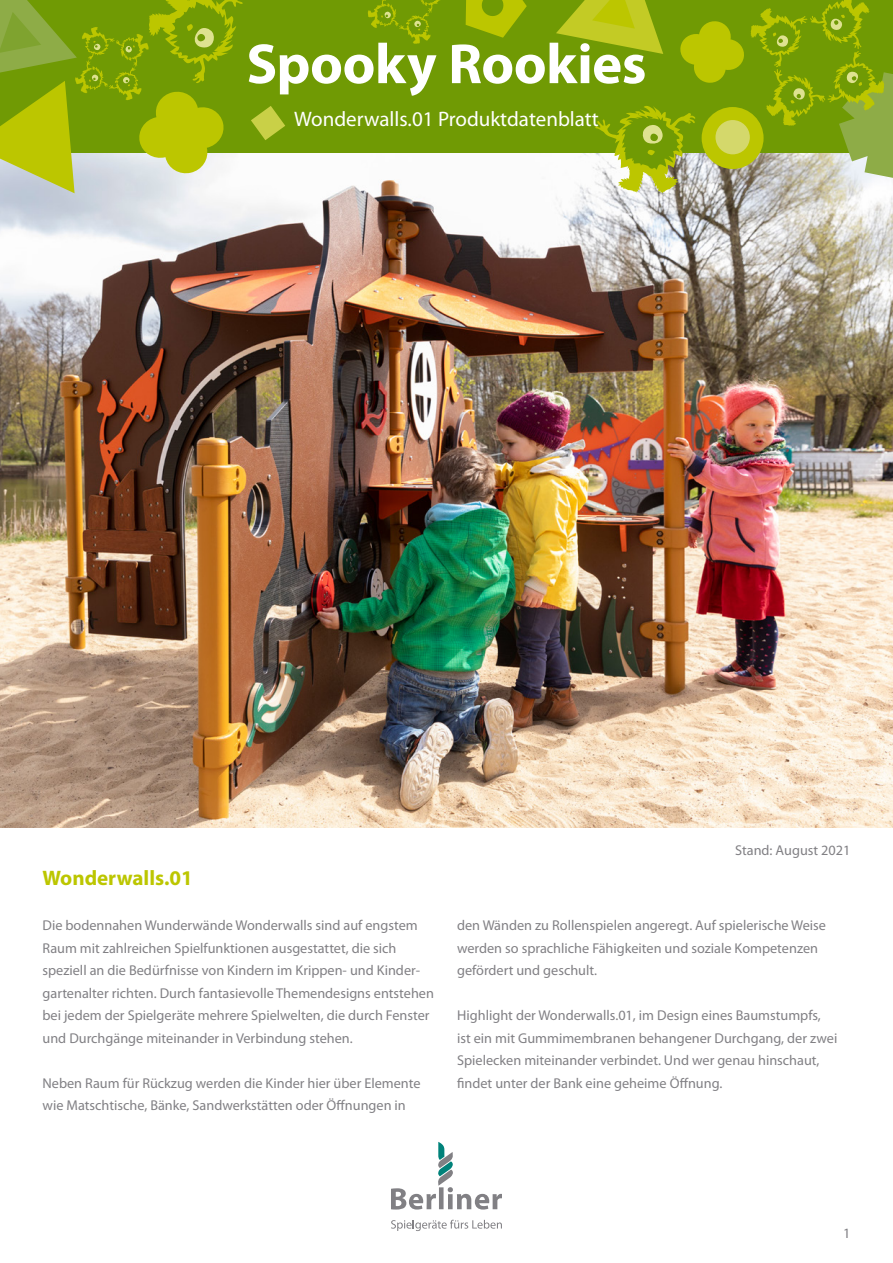
<style>
.page{position:relative;width:893px;height:1263px;background:#fff}
.page>*{position:absolute;margin:0;border:0;box-sizing:border-box;transform-origin:0 0}
.t1{font:700 57px "Myriad Pro";letter-spacing:-.01em;color:#fff}
.t2{font:21px "Myriad Pro";color:#fff}
.t3{font:700 21px "Myriad Pro";color:#bcc600}
.t4{font:14.25px/22.5px "Myriad Pro";color:#818084}
</style>
<div class="page">
<img style="left:0;top:180px;width:893px;height:647px">
<div style="left:0;top:0;width:893px;height:153px;background:#709a04"></div>
<svg style="left:251px;top:106px;width:34px;height:34px"></svg>
<svg style="left:466px;top:0;width:61px;height:38px"></svg>
<svg style="left:368px;top:0;width:72px;height:44px"></svg>
<svg style="left:556px;top:0;width:337px;height:193px"></svg>
<svg style="left:0;top:0;width:244px;height:193px"></svg>
<svg style="left:391px;top:1142px;width:111px;height:67px"></svg>
<svg style="left:391px;top:1220px;width:111px;height:11px"></svg>
<h1 class="t1" style="left:246px;top:27px;width:402px">Spooky Rookies</h1>
<h2 class="t2" style="left:294px;top:106px;width:306px">Wonderwalls.01 Produktdatenblatt</h2>
<p class="t4" style="left:735px;top:839px;width:117px">Stand: August 2021</p>
<h2 class="t3" style="left:43px;top:864px;width:152px">Wonderwalls.01</h2>
<p class="t4" style="left:43px;top:914px;width:393px">Die bodennahen Wunderwände Wonderwalls sind auf engstem Raum mit zahlreichen Spielfunktionen ausgestattet, die sich speziell an die Bedürfnisse von Kindern im Krippen- und Kinder&shy;gartenalter richten. Durch fantasievolle Themendesigns entstehen bei jedem der Spielgeräte mehrere Spielwelten, die durch Fenster und Durchgänge miteinander in Verbindung stehen.</p>
<p class="t4" style="left:43px;top:1071px;width:379px">Neben Raum für Rückzug werden die Kinder hier über Elemente wie Matschtische, Bänke, Sandwerkstätten oder Öffnungen in</p>
<p class="t4" style="left:457px;top:914px;width:370px">den Wänden zu Rollenspielen angeregt. Auf spielerische Weise werden so sprachliche Fähigkeiten und soziale Kompetenzen gefördert und geschult.</p>
<p class="t4" style="left:457px;top:1004px;width:382px">Highlight der Wonderwalls.01, im Design eines Baumstumpfs, ist ein mit Gummimembranen behangener Durchgang, der zwei Spielecken miteinander verbindet. Und wer genau hinschaut, findet unter der Bank eine geheime Öffnung.</p>
<p class="t4" style="left:843px;top:1221px;width:9px">1</p>
</div>
